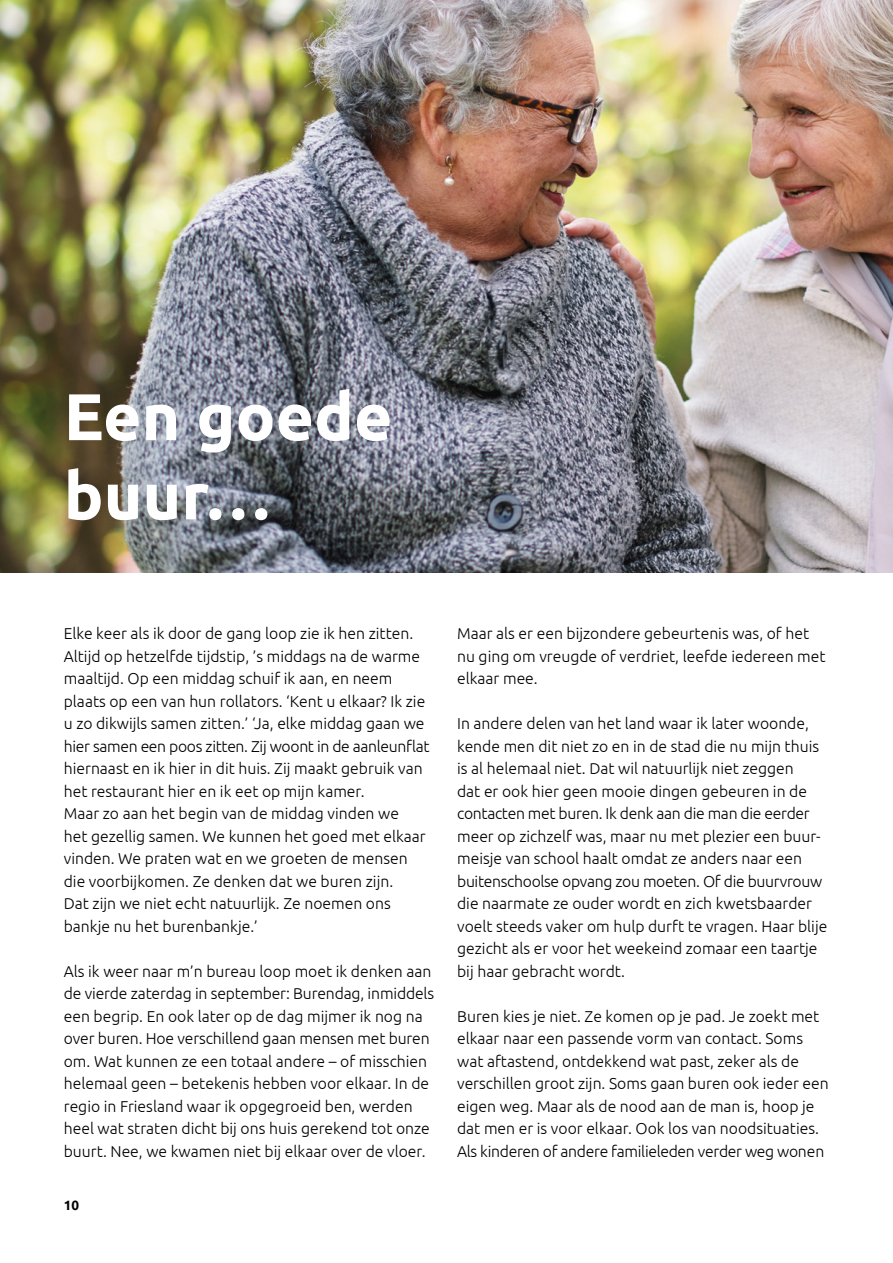
<style>
.page{position:relative;width:893px;height:1263px;background:#fff}
.page>*{position:absolute;margin:0;border:0;box-sizing:border-box;transform-origin:0 0}
.t1{font:700 66px/79.2px "Ubuntu";color:#fff}
.t2{font:300 15.75px/22.5px "Ubuntu";color:#000}
.t3{font:700 13.5px "Ubuntu";color:#000}
</style>
<div class="page">
<img style="left:0;top:0;width:893px;height:572px">
<h1 class="t1" style="left:64px;top:376px;width:330px">Een goede buur…</h1>
<p class="t2" style="left:64px;top:622px;width:367px">Elke keer als ik door de gang loop zie ik hen zitten.<br>Altijd op hetzelfde tijdstip, ’s middags na de warme maaltijd. Op een middag schuif ik aan, en neem plaats op een van hun rollators. ‘Kent u elkaar? Ik zie u zo dikwijls samen zitten.’ ‘Ja, elke middag gaan we hier samen een poos zitten. Zij woont in de aanleunflat hiernaast en ik hier in dit huis. Zij maakt gebruik van het restaurant hier en ik eet op mijn kamer.<br>Maar zo aan het begin van de middag vinden we<br>het gezellig samen. We kunnen het goed met elkaar vinden. We praten wat en we groeten de mensen die voorbijkomen. Ze denken dat we buren zijn.<br>Dat zijn we niet echt natuurlijk. Ze noemen ons bankje nu het burenbankje.’</p>
<p class="t2" style="left:64px;top:959px;width:372px">Als ik weer naar m’n bureau loop moet ik denken aan de vierde zaterdag in september: Burendag, inmiddels een begrip. En ook later op de dag mijmer ik nog na over buren. Hoe verschillend gaan mensen met buren om. Wat kunnen ze een totaal andere – of misschien helemaal geen – betekenis hebben voor elkaar. In de regio in Friesland waar ik opgegroeid ben, werden heel wat straten dicht bij ons huis gerekend tot onze buurt. Nee, we kwamen niet bij elkaar over de vloer.</p>
<p class="t3" style="left:64px;top:1197px;width:17px">10</p>
<p class="t2" style="left:457px;top:622px;width:370px">Maar als er een bijzondere gebeurtenis was, of het nu ging om vreugde of verdriet, leefde iedereen met elkaar mee.</p>
<p class="t2" style="left:457px;top:712px;width:372px">In andere delen van het land waar ik later woonde, kende men dit niet zo en in de stad die nu mijn thuis is al helemaal niet. Dat wil natuurlijk niet zeggen<br>dat er ook hier geen mooie dingen gebeuren in de contacten met buren. Ik denk aan die man die eerder meer op zichzelf was, maar nu met plezier een buur&shy;meisje van school haalt omdat ze anders naar een buitenschoolse opvang zou moeten. Of die buurvrouw die naarmate ze ouder wordt en zich kwetsbaarder voelt steeds vaker om hulp durft te vragen. Haar blije gezicht als er voor het weekeind zomaar een taartje bij haar gebracht wordt.</p>
<p class="t2" style="left:457px;top:1004px;width:373px">Buren kies je niet. Ze komen op je pad. Je zoekt met elkaar naar een passende vorm van contact. Soms wat aftastend, ontdekkend wat past, zeker als de verschillen groot zijn. Soms gaan buren ook ieder een eigen weg. Maar als de nood aan de man is, hoop je dat men er is voor elkaar. Ook los van noodsituaties.<br>Als kinderen of andere familieleden verder weg wonen</p>
</div>
